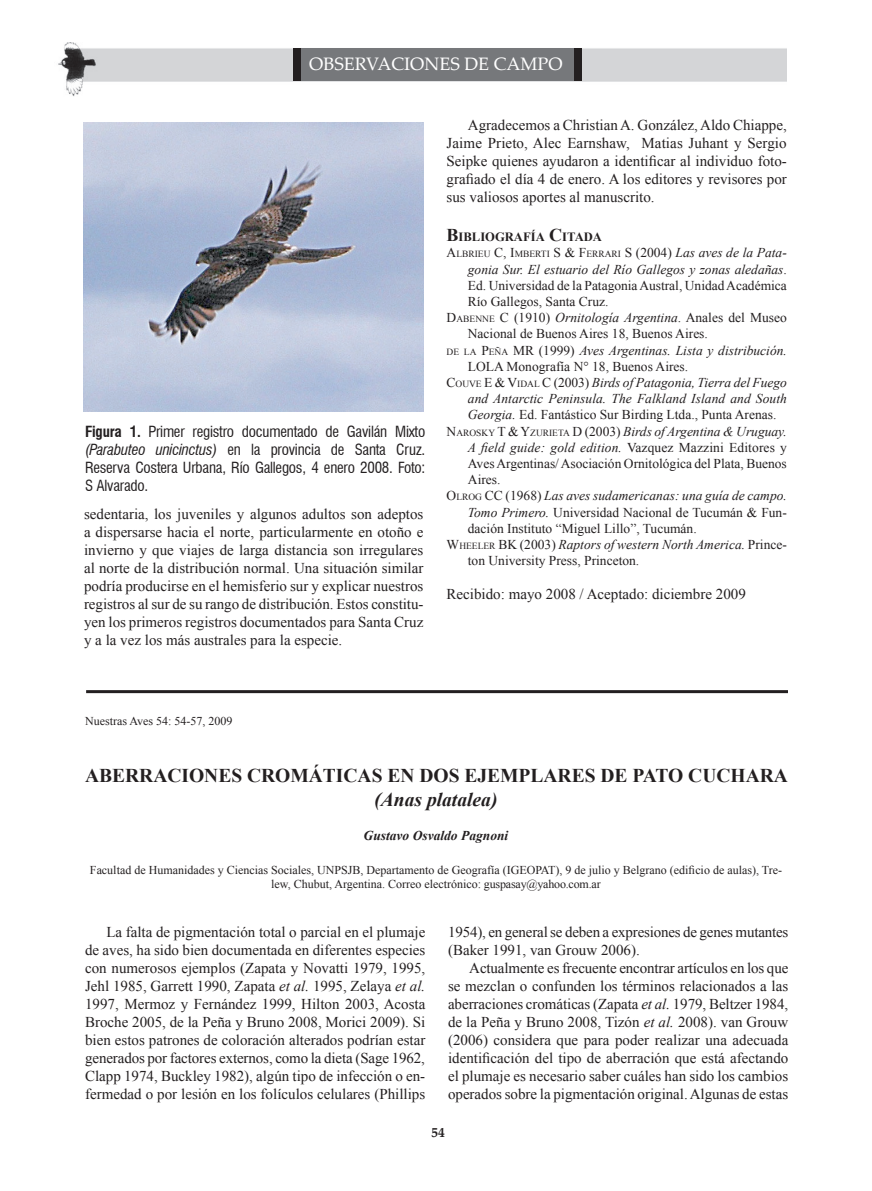
<style>
.page{position:relative;width:872px;height:1191px;background:#fff}
.page>*{position:absolute;margin:0;border:0;box-sizing:border-box;transform-origin:0 0}
.t1{font:700 19.5px "Times New Roman";color:#231f20}
.t2{font:italic 700 19.5px "Times New Roman";color:#231f20}
.t3{font:18px "Palatino Linotype";color:#fff}
.t4{font:15px/18px "Times New Roman";color:#231f20;text-align:justify}
.t5{font:condensed 15px/18px "Swiss 721 BT";letter-spacing:-.015em;color:#231f20;text-align:justify}
.t6{font:13.5px "Times New Roman";color:#231f20}
.t7{font:italic 13.5px "Times New Roman";color:#231f20}
.t8{font:italic 700 13.5px "Times New Roman";color:#231f20}
.t9{font:700 13.5px "Palatino Linotype";color:#231f20}
.t10{font:700 12.6px "Times New Roman";color:#231f20}
.t11{font:12px/14.4px "Times New Roman";color:#231f20;text-align:center}
.t12{font:9.45px "Times New Roman";color:#231f20}
.s1{font-weight:700}
.s2{font-style:italic}
.s3{font-size:18px}
.s4{font-size:13.5px}
.s5{font-style:italic;font-size:13.5px}
.s6{font-style:normal}
.s7{font-style:inherit}
.s8{font-size:9.45px}
.s9{font-style:normal;font-size:9.45px}
</style>
<div class="page">
<img style="left:58px;top:43px;width:729px;height:53px">
<div style="left:301px;top:48px;width:273px;height:33px;background:#76787b"></div>
<div style="left:574px;top:48px;width:8px;height:33px;background:#231f20"></div>
<div style="left:293px;top:48px;width:8px;height:33px;background:#231f20"></div>
<img style="left:84px;top:122px;width:340px;height:289px">
<hr style="left:86px;top:690px;width:702px;height:3px;background:#231f20">
<p class="t3" style="left:309px;top:51px;width:255px">OBSERVACIONES DE CAMPO</p>
<p class="t5" style="left:85px;top:422px;width:342px"><span class="s1">Figura 1.</span> Primer registro documentado de Gavilán Mixto <span class="s2">(Parabuteo unicinctus)</span> en la provincia de Santa Cruz.<br>Reserva Costera Urbana, Río Gallegos, 4 enero 2008. Foto:<br>S Alvarado.</p>
<p class="t4" style="left:84px;top:505px;width:341px">sedentaria, los juveniles y algunos adultos son adeptos a dispersarse hacia el norte, particularmente en otoño e invierno y que viajes de larga distancia son irregulares al norte de la distribución normal. Una situación similar podría producirse en el hemisferio sur y explicar nuestros registros al sur de su rango de distribución. Estos constitu&shy;yen los primeros registros documentados para Santa Cruz y a la vez los más australes para la especie.</p>
<p class="t4" style="left:446px;top:115px;width:342px;text-indent:21px">Agradecemos a Christian A. González, Aldo Chiappe, Jaime Prieto, Alec Earnshaw, Matias Juhant y Sergio Seipke quienes ayudaron a identificar al individuo foto&shy;grafiado el día 4 de enero. A los editores y revisores por sus valiosos aportes al manuscrito.</p>
<p class="t10" style="left:446px;top:228px;width:157px"><span class="s3">B</span>IBLIOGRAFÍA <span class="s3">C</span>ITADA</p>
<p class="t12" style="left:446px;top:248px;width:342px"><span class="s4">A</span>LBRIEU <span class="s4">C, I</span>MBERTI <span class="s4">S &amp; F</span>ERRARI <span class="s4">S</span> <span class="s4">(2004)</span> <span class="s5">Las aves de la Pata-</span></p>
<p class="t7" style="left:468px;top:260px;width:320px">gonia Sur. El estuario del Río Gallegos y zonas aledañas<span class="s6">.</span></p>
<p class="t6" style="left:468px;top:276px;width:320px">Ed. Universidad de la Patagonia Austral, Unidad Académica</p>
<p class="t6" style="left:468px;top:292px;width:142px">Río Gallegos, Santa Cruz.</p>
<p class="t6" style="left:446px;top:308px;width:342px"><span class="s7">D</span><span class="s8">AB ENNE</span> <span class="s7">C</span> (1910) <span class="s2">Ornitología Argentina</span>. Anales del Museo</p>
<p class="t6" style="left:468px;top:325px;width:241px">Nacional de Buenos Aires 18, Buenos Aires.</p>
<p class="t7" style="left:446px;top:341px;width:342px"><span class="s9">DE LA</span> <span class="s6">P</span><span class="s9">EÑA</span> <span class="s6">MR</span> <span class="s6">(1999)</span> Aves Argentinas. Lista y distribución.</p>
<p class="t6" style="left:468px;top:357px;width:222px">LOLA Monografía N° 18, Buenos Aires.</p>
<p class="t7" style="left:446px;top:373px;width:342px"><span class="s6">C</span><span class="s9">OUVE</span> <span class="s6">E &amp; V</span><span class="s9">IDAL</span> <span class="s6">C</span> <span class="s6">(2003)</span> Birds of Patagonia, Tierra del Fuego</p>
<p class="t7" style="left:468px;top:389px;width:320px">and Antarctic Peninsula. The Falkland Island and South</p>
<p class="t6" style="left:468px;top:406px;width:310px"><span class="s2">Georgia.</span> Ed. Fantástico Sur Birding Ltda., Punta Arenas.</p>
<p class="t7" style="left:446px;top:422px;width:342px"><span class="s6">N</span><span class="s9">AROSKY</span> <span class="s6">T &amp; Y</span><span class="s9">ZURIETA</span> <span class="s6">D</span> <span class="s6">(2003)</span> Birds of Argentina &amp; Uruguay.</p>
<p class="t7" style="left:468px;top:438px;width:321px">A field guide: gold edition. <span class="s6">Vazquez Mazzini Editores y</span></p>
<p class="t6" style="left:468px;top:454px;width:320px">Aves Argentinas/ Asociación Ornitológica del Plata, Buenos</p>
<p class="t6" style="left:468px;top:470px;width:34px">Aires.</p>
<p class="t7" style="left:446px;top:486px;width:342px"><span class="s6">O</span><span class="s9">LROG</span> <span class="s6">CC</span> <span class="s6">(1968)</span> Las aves sudamericanas: una guía de campo.</p>
<p class="t6" style="left:468px;top:503px;width:320px"><span class="s2">Tomo Primero.</span> Universidad Nacional de Tucumán &amp; Fun-</p>
<p class="t6" style="left:468px;top:519px;width:230px">dación Instituto “Miguel Lillo”, Tucumán.</p>
<p class="t7" style="left:446px;top:535px;width:342px"><span class="s6">W</span><span class="s9">HEELER</span> <span class="s6">BK</span> <span class="s6">(2003)</span> Raptors of western North America. <span class="s6">Prince-</span></p>
<p class="t6" style="left:468px;top:551px;width:173px">ton University Press, Princeton.</p>
<p class="t4" style="left:446px;top:585px;width:301px">Recibido: mayo 2008 / Aceptado: diciembre 2009</p>
<p class="t11" style="left:85px;top:713px;width:149px">Nuestras Aves 54: 54-57, 2009</p>
<h1 class="t1" style="left:85px;top:762px;width:704px">ABERRACIONES CROMÁTICAS EN DOS EJEMPLARES DE PATO CUCHARA</h1>
<h1 class="t2" style="left:374px;top:785px;width:124px">(Anas platalea)</h1>
<p class="t8" style="left:363px;top:826px;width:146px">Gustavo Osvaldo Pagnoni</p>
<p class="t11" style="left:90px;top:862px;width:693px">Facultad de Humanidades y Ciencias Sociales, UNPSJB, Departamento de Geografía (IGEOPAT), 9 de julio y Belgrano (edificio de aulas), Tre&shy;lew, Chubut, Argentina. Correo electrónico: guspasay@yahoo.com.ar</p>
<p class="t4" style="left:85px;top:923px;width:342px;text-indent:21px">La falta de pigmentación total o parcial en el plumaje de aves, ha sido bien documentada en diferentes especies con numerosos ejemplos (Zapata y Novatti 1979, 1995, Jehl 1985, Garrett 1990, Zapata <span class="s2">et al.</span> 1995, Zelaya <span class="s2">et al.<br></span>1997, Mermoz y Fernández 1999, Hilton 2003, Acosta Broche 2005, de la Peña y Bruno 2008, Morici 2009). Si bien estos patrones de coloración alterados podrían estar generados por factores externos, como la dieta (Sage 1962, Clapp 1974, Buckley 1982), algún tipo de infección o en&shy;fermedad o por lesión en los folículos celulares (Phillips</p>
<p class="t4" style="left:448px;top:923px;width:342px">1954), en general se deben a expresiones de genes mutantes (Baker 1991, van Grouw 2006).</p>
<p class="t4" style="left:448px;top:959px;width:342px;text-indent:21px">Actualmente es frecuente encontrar artículos en los que se mezclan o confunden los términos relacionados a las aberraciones cromáticas (Zapata <span class="s2">et al.</span> 1979, Beltzer 1984, de la Peña y Bruno 2008, Tizón <span class="s2">et al.</span> 2008). van Grouw (2006) considera que para poder realizar una adecuada identificación del tipo de aberración que está afectando el plumaje es necesario saber cuáles han sido los cambios operados sobre la pigmentación original. Algunas de estas</p>
<p class="t9" style="left:431px;top:1122px;width:15px">54</p>
</div>
